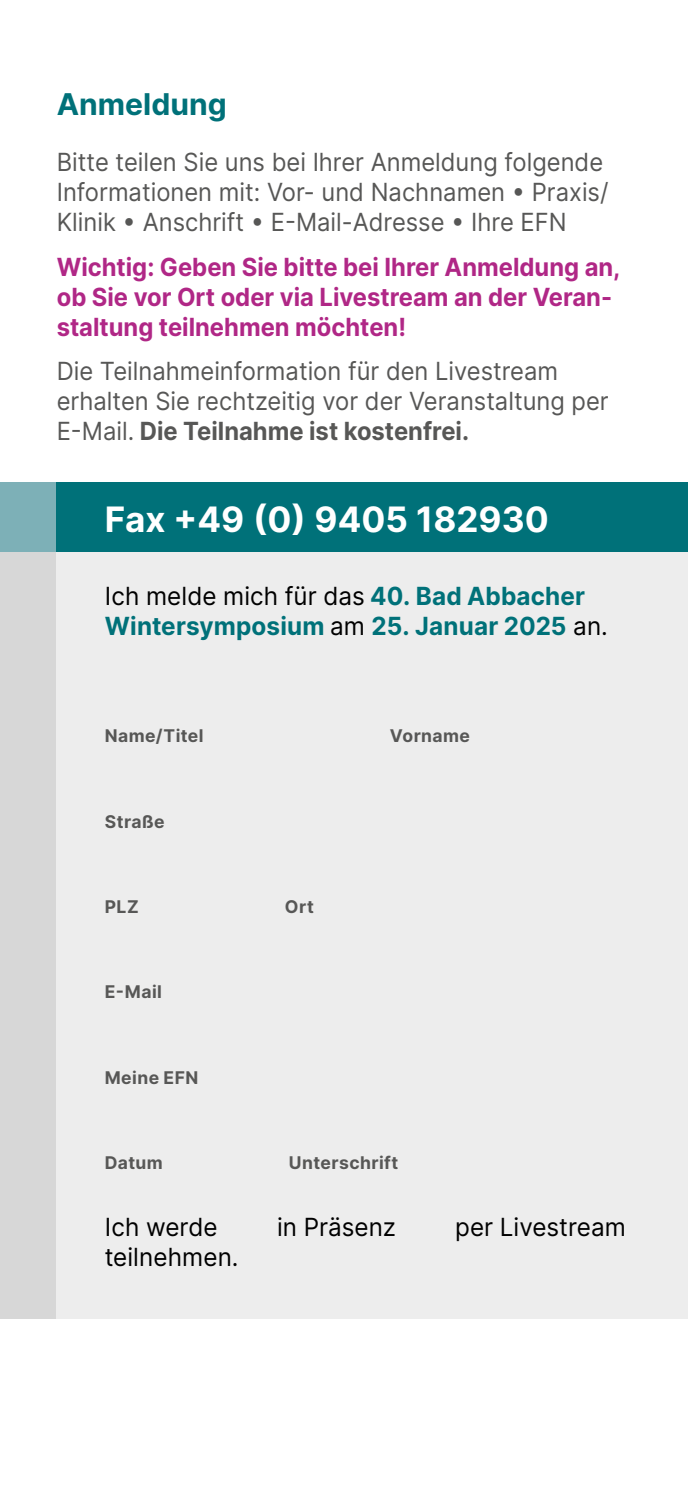
<style>
.page{position:relative;width:688px;height:1489px;background:#fff}
.page>*{position:absolute;margin:0;border:0;box-sizing:border-box;transform-origin:0 0}
.t1{font:700 35px "Inter";color:#fff}
.t2{font:700 30px "Inter";color:#007179}
.t3{font:25px/30px "Inter";color:#575756;scale:.95 1}
.t4{font:700 25px/30px "Inter";color:#b02786;scale:.95 1}
.t5{font:700 25px/30px "Inter";letter-spacing:.005em;color:#007179}
.t6{font:25px "Inter";letter-spacing:.005em;color:#000}
.t7{font:700 17.5px "Inter";letter-spacing:.025em;color:#575756}
.s1{font-weight:700}
.s2{font-weight:400;color:#000}
</style>
<div class="page">
<div style="left:0;top:482px;width:606px;height:70px;background:#7db0b7"></div>
<div style="left:57px;top:482px;width:630px;height:70px;background:#007179"></div>
<div style="left:0;top:552px;width:687px;height:766px;background:#d7d7d7"></div>
<div style="left:57px;top:552px;width:630px;height:766px;background:#ededed"></div>
<p class="t2" style="left:57px;top:82px;width:171px">Anmeldung</p>
<p class="t3" style="left:57px;top:147px;width:582px">Bitte teilen Sie uns bei Ihrer Anmeldung folgende<br>Informationen mit: Vor- und Nachnamen • Praxis/<br>Klinik • Anschrift • E-Mail-Adresse • Ihre EFN</p>
<p class="t4" style="left:57px;top:251px;width:594px">Wichtig: Geben Sie bitte bei Ihrer Anmeldung an, ob Sie vor Ort oder via Livestream an der Veran&shy;staltung teilnehmen möchten!</p>
<p class="t3" style="left:57px;top:355px;width:582px">Die Teilnahmeinformation für den Livestream erhalten Sie rechtzeitig vor der Veranstaltung per<br>E-Mail. <span class="s1">Die Teilnahme ist kostenfrei.</span></p>
<h1 class="t1" style="left:105px;top:493px;width:445px">Fax +49 (0) 9405 182930</h1>
<p class="t5" style="left:105px;top:580px;width:504px"><span class="s2">Ich melde mich für das</span> 40. Bad Abbacher<br>Wintersymposium <span class="s2">am</span> 25. Januar 2025 <span class="s2">an.</span></p>
<p class="t7" style="left:105px;top:722px;width:100px">Name/Titel</p>
<p class="t7" style="left:389px;top:722px;width:82px">Vorname</p>
<p class="t7" style="left:105px;top:808px;width:61px">Straße</p>
<p class="t7" style="left:105px;top:893px;width:35px">PLZ</p>
<p class="t7" style="left:285px;top:893px;width:30px">Ort</p>
<p class="t7" style="left:105px;top:978px;width:59px">E-Mail</p>
<p class="t7" style="left:105px;top:1064px;width:95px">Meine EFN</p>
<p class="t7" style="left:105px;top:1149px;width:60px">Datum</p>
<p class="t7" style="left:289px;top:1149px;width:111px">Unterschrift</p>
<p class="t6" style="left:105px;top:1208px;width:114px">Ich werde</p>
<p class="t6" style="left:277px;top:1208px;width:120px">in Präsenz</p>
<p class="t6" style="left:455px;top:1208px;width:172px">per Livestream</p>
<p class="t6" style="left:105px;top:1238px;width:135px">teilnehmen.</p>
</div>
